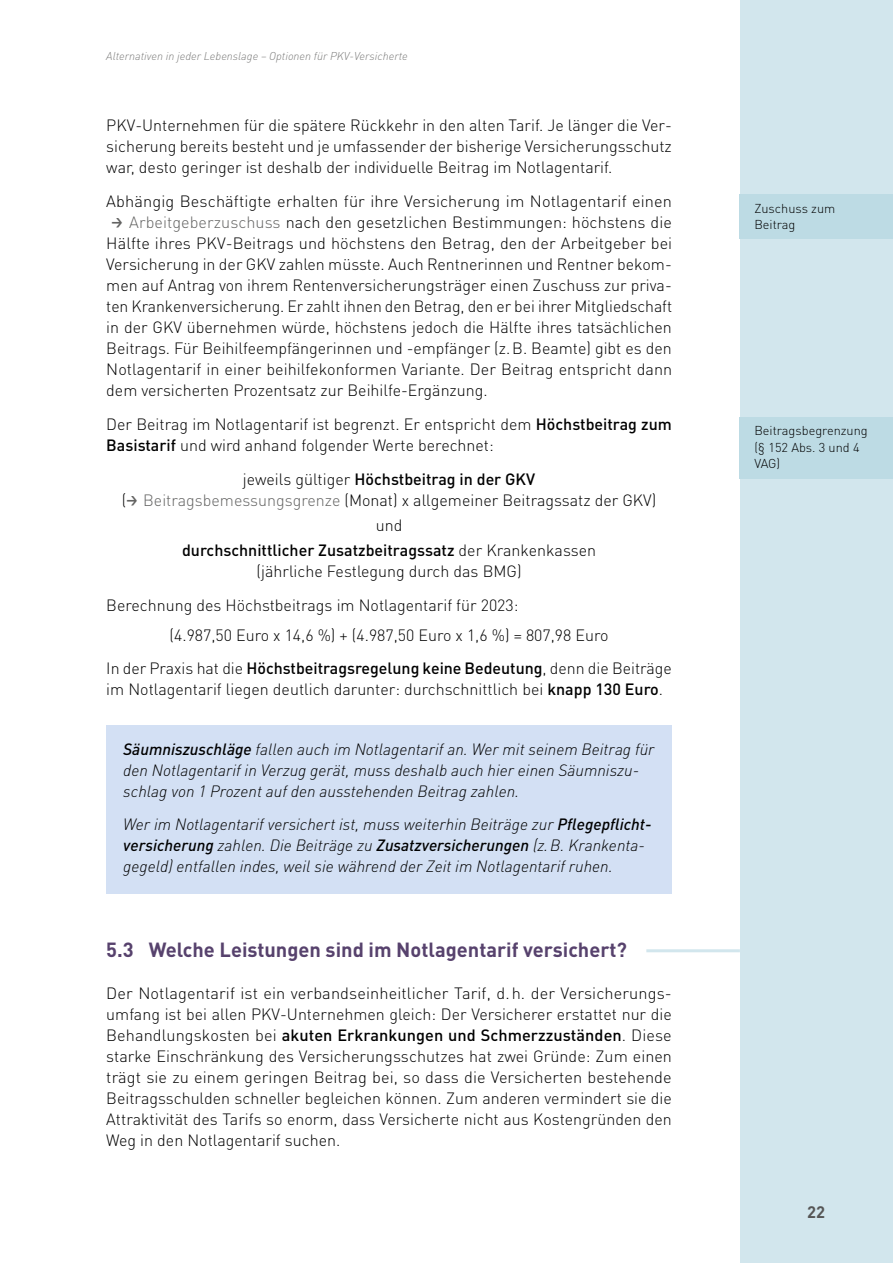
<style>
.page{position:relative;width:893px;height:1263px;background:#fff}
.page>*{position:absolute;margin:0;border:0;box-sizing:border-box;transform-origin:0 0}
.t1{font:700 20.25px "DINOT";color:#57426d}
.t2{font:700 16.5px "DINOT";color:#565656}
.t3{font:300 16.2px/21px "DINOT";color:#000;text-align:justify}
.t4{font:italic 300 16.2px/21px "DIN";color:#000}
.t5{font:500 16.2px/25.2px "DINOT";color:#000;text-align:center}
.t6{font:300 12.75px/16.5px "DINOT";color:#000}
.t7{font:italic 300 11.25px "DIN";color:#7b7b7a}
.s1{font-family:"GD Vtype";font-weight:500;color:#636362}
.s2{color:#636362}
.s3{font-weight:500}
.s4{font-weight:300}
.s5{font-family:"DINOT";font-weight:500}
</style>
<div class="page">
<div style="left:740px;top:0;width:153px;height:1263px;background:#d2e6ed"></div>
<div style="left:106px;top:725px;width:566px;height:92px;background:#d3e0f4"></div>
<div style="left:106px;top:801px;width:566px;height:92px;background:#d3e0f4"></div>
<hr style="left:646px;top:949px;width:94px;height:3px;background:#d2e6ed">
<div style="left:740px;top:194px;width:153px;height:45px;background:#bddbe4"></div>
<div style="left:740px;top:417px;width:153px;height:62px;background:#bddbe4"></div>
<p class="t7" style="left:106px;top:49px;width:303px">Alternativen in jeder Lebenslage – Optionen für PKV-Versicherte</p>
<p class="t3" style="left:106px;top:114px;width:567px">PKV-Unternehmen für die spätere Rückkehr in den alten Tarif. Je länger die Ver&shy;sicherung bereits besteht und je umfassender der bisherige Versicherungsschutz war, desto geringer ist deshalb der individuelle Beitrag im Notlagentarif.</p>
<p class="t3" style="left:106px;top:190px;width:567px">Abhängig Beschäftigte erhalten für ihre Versicherung im Notlagentarif einen</p>
<p class="t3" style="left:106px;top:211px;width:567px;text-indent:5px"><span class="s1">→</span> <span class="s2">Arbeitgeberzuschuss</span> nach den gesetzlichen Bestimmungen: höchstens die Hälfte ihres PKV-Beitrags und höchstens den Betrag, den der Arbeitgeber bei Versicherung in der GKV zahlen müsste. Auch Rentnerinnen und Rentner bekom&shy;men auf Antrag von ihrem Rentenversicherungsträger einen Zuschuss zur priva&shy;ten Krankenversicherung. Er zahlt ihnen den Betrag, den er bei ihrer Mitgliedschaft in der GKV übernehmen würde, höchstens jedoch die Hälfte ihres tatsächlichen Beitrags. Für Beihilfeempfängerinnen und -empfänger (z.B. Beamte) gibt es den Notlagentarif in einer beihilfekonformen Variante. Der Beitrag entspricht dann dem versicherten Prozentsatz zur Beihilfe-Ergänzung.</p>
<p class="t3" style="left:106px;top:413px;width:567px">Der Beitrag im Notlagentarif ist begrenzt. Er entspricht dem <span class="s3">Höchstbeitrag zum<br>Basistarif</span> und wird anhand folgender Werte berechnet:</p>
<p class="t3" style="left:122px;top:468px;width:536px;text-align:center">jeweils gültiger <span class="s3">Höchstbeitrag in der GKV<br></span>(<span class="s1">→</span> <span class="s2">Beitragsbemessungsgrenze</span> (Monat) x allgemeiner Beitragssatz der GKV)</p>
<p class="t5" style="left:182px;top:512px;width:416px"><span class="s4">und<br></span>durchschnittlicher Zusatzbeitragssatz <span class="s4">der Krankenkassen</span></p>
<p class="t3" style="left:106px;top:554px;width:417px;line-height:33.8px;text-align:right">(jährliche Festlegung durch das BMG)<br>Berechnung des Höchstbeitrags im Notlagentarif für 2023:</p>
<p class="t3" style="left:106px;top:617px;width:567px;line-height:33.8px;text-align:center">(4.987,50 Euro x 14,6 %) + (4.987,50 Euro x 1,6 %) = 807,98 Euro<br>In der Praxis hat die <span class="s3">Höchstbeitragsregelung keine Bedeutung</span>, denn die Beiträge</p>
<p class="t3" style="left:106px;top:678px;width:558px">im Notlagentarif liegen deutlich darunter: durchschnittlich bei <span class="s3">knapp 130 Euro</span>.</p>
<p class="t4" style="left:123px;top:738px;width:533px"><span class="s5">Säumniszuschläge</span> fallen auch im Notlagentarif an. Wer mit seinem Beitrag für den Notlagentarif in Verzug gerät, muss deshalb auch hier einen Säumniszu&shy;schlag von 1 Prozent auf den ausstehenden Beitrag zahlen.</p>
<p class="t4" style="left:123px;top:814px;width:530px">Wer im Notlagentarif versichert ist, muss weiterhin Beiträge zur <span class="s5">Pflegepflicht&shy;versicherung</span> zahlen. Die Beiträge zu <span class="s5">Zusatzversicherungen</span> (z.B. Krankenta&shy;gegeld) entfallen indes, weil sie während der Zeit im Notlagentarif ruhen.</p>
<p class="t1" style="left:106px;top:935px;width:522px">5.3 Welche Leistungen sind im Notlagentarif versichert?</p>
<p class="t3" style="left:106px;top:982px;width:567px">Der Notlagentarif ist ein verbandseinheitlicher Tarif, d.h. der Versicherungs&shy;umfang ist bei allen PKV-Unternehmen gleich: Der Versicherer erstattet nur die Behandlungskosten bei <span class="s3">akuten Erkrankungen und Schmerzzuständen</span>. Diese starke Einschränkung des Versicherungsschutzes hat zwei Gründe: Zum einen trägt sie zu einem geringen Beitrag bei, so dass die Versicherten bestehende Beitragsschulden schneller begleichen können. Zum anderen vermindert sie die Attraktivität des Tarifs so enorm, dass Versicherte nicht aus Kostengründen den Weg in den Notlagentarif suchen.</p>
<p class="t6" style="left:754px;top:199px;width:82px">Zuschuss zum<br>Beitrag</p>
<p class="t6" style="left:754px;top:422px;width:115px">Beitragsbegrenzung (§ 152 Abs. 3 und 4<br>VAG)</p>
<p class="t2" style="left:807px;top:1201px;width:19px">22</p>
</div>
